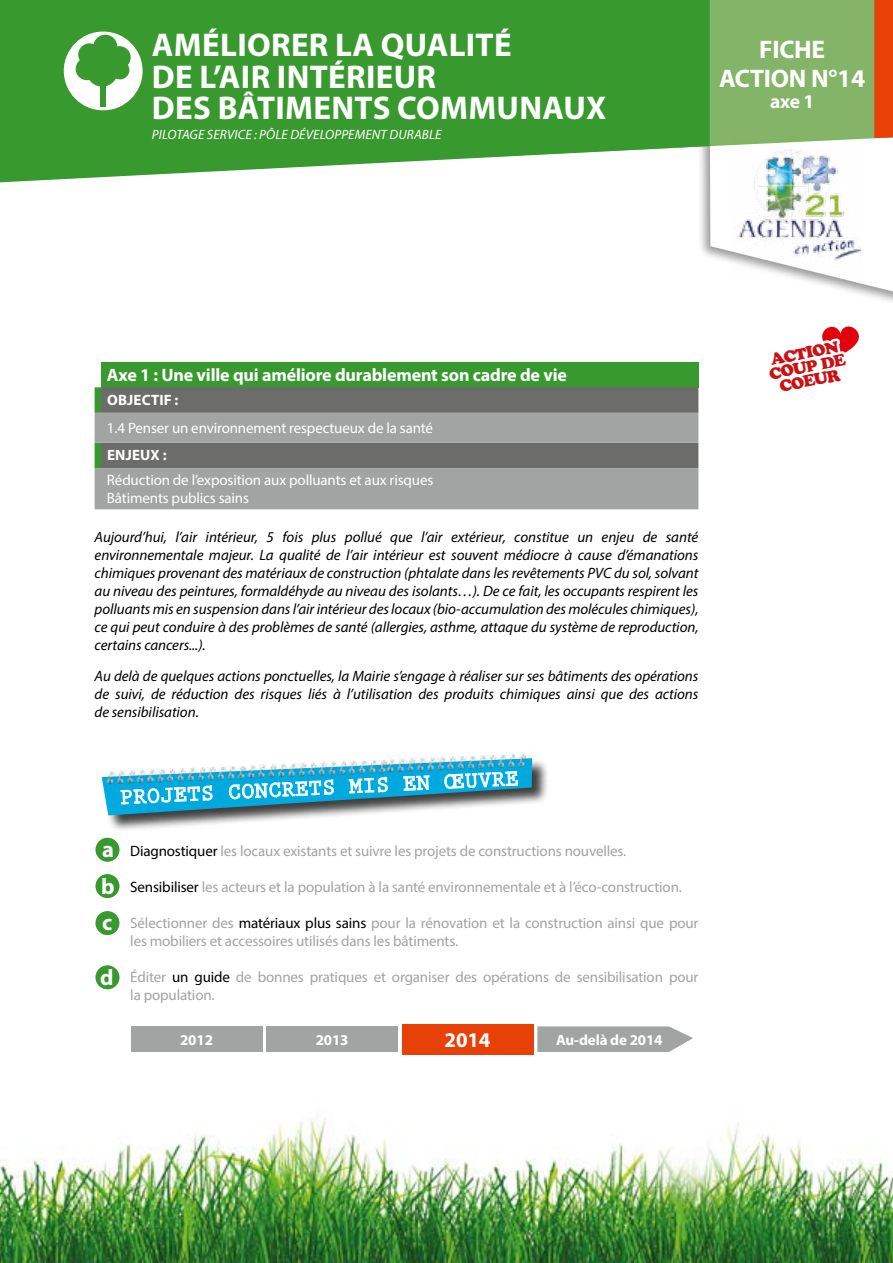
<style>
.page{position:relative;width:893px;height:1263px;background:#fff}
.page>*{position:absolute;margin:0;border:0;box-sizing:border-box;transform-origin:0 0}
.t1{font:700 33px/31.5px "Myriad Pro";letter-spacing:.01em;color:#fff}
.t2{font:700 25.5px/28.5px "Myriad Pro";letter-spacing:-.01em;color:#fff;text-align:center}
.t3{font:700 22.5px "Prestige Elite Std";color:#fff}
.t4{font:700 22.5px/36.6px "Myriad Pro";color:#fff;text-align:justify}
.t5{font:700 21px "Myriad Pro";color:#fff}
.t6{font:700 19.5px "Myriad Pro";color:#fff}
.t7{font:700 18px "Myriad Pro";letter-spacing:-.01em;color:#fff}
.t8{font:16.35px/13.8px "Cooper Black Std";color:#cd1013;text-align:center}
.t9{font:italic 15px/18px "Myriad Pro";letter-spacing:-.005em;color:#000;text-align:justify}
.t10{font:15px/18px "Myriad Pro";letter-spacing:-.01em;color:#a2a3a3}
.t11{font:15px/18px "Myriad Pro";letter-spacing:-.01em;color:#fff}
.t12{font:700 15px "Myriad Pro";letter-spacing:-.01em;color:#fff}
.t13{font:italic 13.5px "Myriad Pro";letter-spacing:.01em;color:#fff}
.s1{color:#000}
</style>
<div class="page">
<div style="left:697px;top:15px;width:196px;height:319px;background:#000;opacity:.4"></div>
<svg style="left:710px;top:180px;width:183px;height:142px"></svg>
<svg style="left:710px;top:0;width:183px;height:180px;background:#8dba73"></svg>
<svg style="left:0;top:0;width:710px;height:182px;background:#4ca344"></svg>
<img style="left:0;top:1120px;width:893px;height:143px">
<div style="left:102px;top:758px;width:447px;height:74px;background:#000;opacity:.75"></div>
<svg style="left:102px;top:758px;width:430px;height:60px"></svg>
<img style="left:106px;top:765px;width:142px;height:29px">
<img style="left:247px;top:759px;width:142px;height:29px">
<img style="left:386px;top:754px;width:142px;height:28px">
<div style="left:874px;top:0;width:19px;height:138px;background:#e74107"></div>
<div style="left:101px;top:362px;width:597px;height:25px;background:#38992f"></div>
<svg style="left:95px;top:387px;width:6px;height:26px"></svg>
<svg style="left:101px;top:387px;width:597px;height:26px;background:#6c6d6b"></svg>
<svg style="left:95px;top:413px;width:603px;height:96px;background:#949494"></svg>
<img style="left:732px;top:140px;width:129px;height:140px">
<div style="left:64px;top:32px;width:79px;height:78px;background:#fff;border-radius:50%"></div>
<div style="left:100px;top:74px;width:6px;height:33px;background:#38992f"></div>
<div style="left:87px;top:55px;width:31px;height:32px;background:#38992f;border-radius:50%"></div>
<div style="left:93px;top:35px;width:24px;height:24px;background:#38992f;border-radius:50%"></div>
<div style="left:108px;top:46px;width:23px;height:23px;background:#38992f;border-radius:50%"></div>
<div style="left:111px;top:61px;width:18px;height:18px;background:#38992f;border-radius:50%"></div>
<div style="left:78px;top:43px;width:23px;height:23px;background:#38992f;border-radius:50%"></div>
<div style="left:76px;top:58px;width:22px;height:22px;background:#38992f;border-radius:50%"></div>
<div style="left:95px;top:838px;width:24px;height:24px;background:#38992f;border-radius:50%"></div>
<div style="left:95px;top:874px;width:24px;height:24px;background:#38992f;border-radius:50%"></div>
<div style="left:95px;top:911px;width:24px;height:24px;background:#38992f;border-radius:50%"></div>
<div style="left:95px;top:965px;width:24px;height:24px;background:#38992f;border-radius:50%"></div>
<div style="left:131px;top:1026px;width:131px;height:26px;background:#a2a3a3"></div>
<div style="left:266px;top:1026px;width:132px;height:26px;background:#a2a3a3"></div>
<div style="left:402px;top:1024px;width:131px;height:30px;background:#e74107"></div>
<svg style="left:537px;top:1026px;width:156px;height:26px;background:#aaabab"></svg>
<svg style="left:764px;top:298px;width:95px;height:55px"></svg>
<h1 class="t1" style="left:152px;top:28px;width:456px">Améliorer la qualité<br>de l’ai r intérieur<br>des bâti ments communaux</h1>
<p class="t13" style="left:152px;top:126px;width:291px">Pilotage service : Pôl e développement durabl e</p>
<h2 class="t2" style="left:719px;top:34px;width:148px">FICHE<br>ACTION N°14</h2>
<h3 class="t6" style="left:770px;top:88px;width:46px">axe 1</h3>
<p class="t7" style="left:107px;top:363px;width:461px">Axe 1 : Une ville qui améliore durablement son cadre de vie</p>
<p class="t12" style="left:107px;top:390px;width:35px">Objectif</p>
<p class="t12" style="left:175px;top:390px;width:5px">:</p>
<p class="t11" style="left:107px;top:419px;width:328px">1.4 Penser un environnement respectueux de la santé</p>
<p class="t12" style="left:107px;top:445px;width:61px">EnjeuX :</p>
<p class="t11" style="left:107px;top:471px;width:328px">Réduction de l’exposition aux polluants et aux risques<br>Bâtiments publics sains</p>
<p class="t9" style="left:95px;top:527px;width:606px">Aujourd’hui, l’air intérieur, 5 fois plus pollué que l’air extérieur, constitue un enjeu de santé environnementale majeur. La qualité de l’air intérieur est souvent médiocre à cause d’émanations chimiques provenant des matériaux de construction (phtalate dans les revêtements PVC du sol, solvant au niveau des peintures, formaldéhyde au niveau des isolants…). De ce fait, les occupants respirent les polluants mis en suspension dans l’air intérieur des locaux (bio-accumulation des molécules chimiques), ce qui peut conduire à des problèmes de santé (allergies, asthme, attaque du système de reproduction, certains cancers...).</p>
<p class="t9" style="left:95px;top:666px;width:605px">Au delà de quelques actions ponctuelles, la Mairie s’engage à réaliser sur ses bâtiments des opérations de suivi, de réduction des risques liés à l’utilisation des produits chimiques ainsi que des actions de sensibilisation.</p>
<h3 class="t3" style="left:119px;top:786px;width:401px;rotate:-3deg">Projets concrets mis en OE uvre</h3>
<h3 class="t4" style="left:101px;top:830px;width:15px">a b c</h3>
<h3 class="t4" style="left:100px;top:958px;width:15px">d</h3>
<p class="t10" style="left:130px;top:842px;width:497px"><span class="s1">Diagnostiquer</span> les locaux existants et suivre les projets de constructions nouvelles.</p>
<p class="t10" style="left:130px;top:878px;width:553px"><span class="s1">Sensibiliser</span> les acteurs et la population à la santé environnementale et à l’éco-construction.</p>
<p class="t10" style="left:130px;top:914px;width:570px">Sélectionner des <span class="s1">matériaux plus sains</span> pour la rénovation et la construction ainsi que pour les mobiliers et accessoires utilisés dans les bâtiments.</p>
<p class="t10" style="left:130px;top:968px;width:570px">Éditer <span class="s1">un guide</span> de bonnes pratiques et organiser des opérations de sensibilisation pour la population.</p>
<p class="t12" style="left:180px;top:1030px;width:34px">2012</p>
<p class="t12" style="left:316px;top:1030px;width:34px">2013</p>
<h3 class="t5" style="left:445px;top:1026px;width:47px">2014</h3>
<p class="t12" style="left:556px;top:1030px;width:108px">Au-delà de 2014</p>
<p class="t8" style="left:765px;top:354px;width:79px;rotate:-11deg">action coup de coeur</p>
</div>
